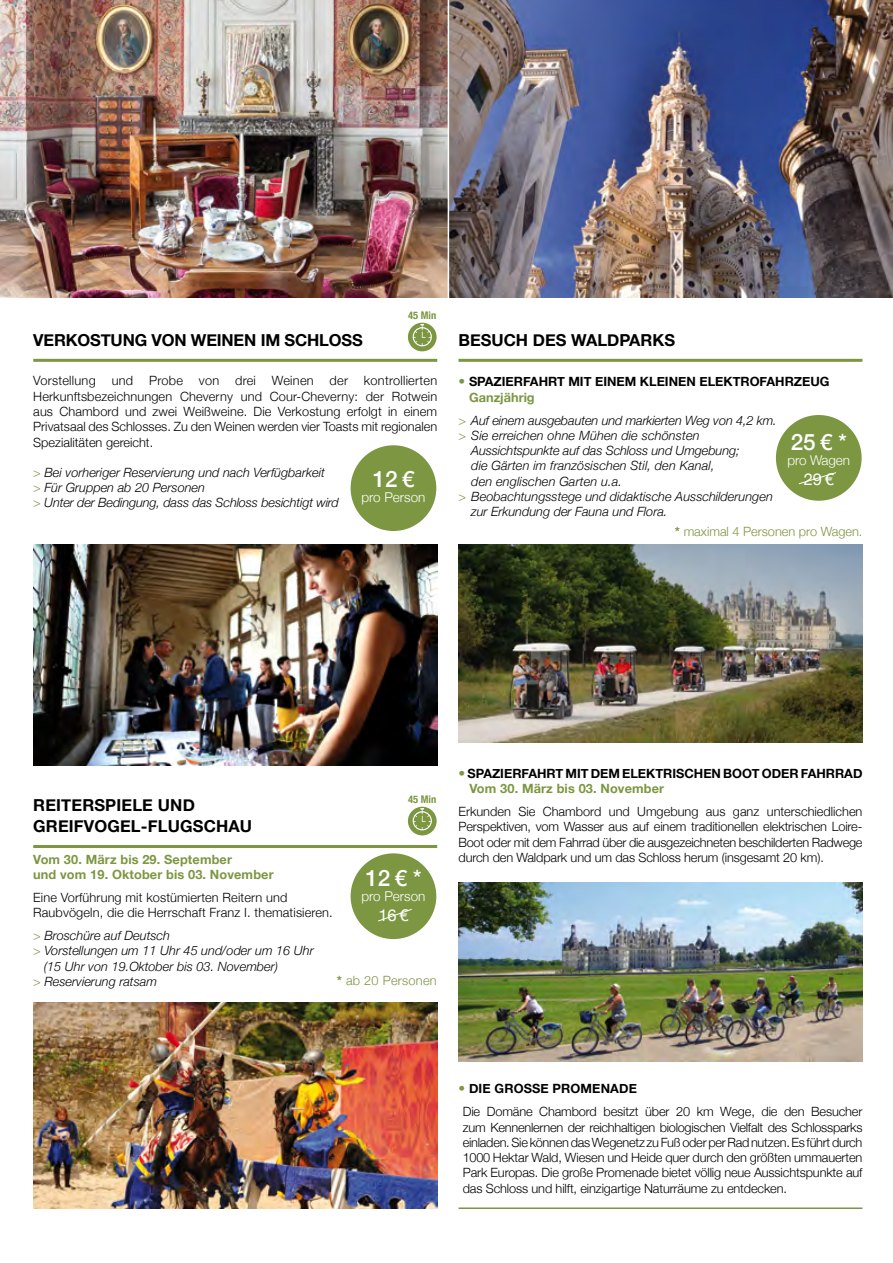
<style>
.page{position:relative;width:893px;height:1263px;background:#fff}
.page>*{position:absolute;margin:0;border:0;box-sizing:border-box;transform-origin:0 0}
.t1{font:500 22.5px "Helvetica Neue";color:#fff}
.t2{font:700 16.5px/21px "Helvetica Neue";letter-spacing:.01em;color:#000}
.t3{font:16.5px "Helvetica Neue";color:#fff}
.t4{font:300 13.5px "Helvetica Neue";color:#fff}
.t5{font:300 12.75px/15.3px "Helvetica Neue";color:#000;text-align:justify}
.t6{font:italic 300 12.75px/15.3px "Helvetica Neue";color:#000}
.t7{font:700 12.75px/15.3px "Helvetica Neue";color:#000}
.t8{font:700 12.75px/15.3px "Helvetica Neue";letter-spacing:.01em;color:#7c9641}
.t9{font:300 12.75px "Helvetica Neue";color:#7c9641}
.t10{font:300 12.75px "Helvetica Neue";letter-spacing:.02em;color:#7c9641}
.t11{font:700 condensed 10.5px "Helvetica Neue";color:#7c9641}
.s1{font-style:normal;color:#7c9641}
.s2{font-weight:300;font-size:13.5px;color:#7c9641}
.s3{color:#7c9641}
.s4{font-weight:700}
</style>
<div class="page">
<img style="left:0;top:0;width:448px;height:298px">
<img style="left:449px;top:0;width:444px;height:298px">
<img style="left:33px;top:1002px;width:404px;height:207px">
<img style="left:458px;top:883px;width:404px;height:178px">
<img style="left:33px;top:545px;width:404px;height:221px">
<hr style="left:458px;top:1207px;width:404px;height:2px;background:#7c9641">
<hr style="left:33px;top:845px;width:404px;height:3px;background:#7c9641">
<hr style="left:33px;top:359px;width:404px;height:3px;background:#7c9641">
<div style="left:408px;top:807px;width:29px;height:28px;background:#7c9641;border-radius:50%"></div>
<svg style="left:413px;top:808px;width:19px;height:22px"></svg>
<hr style="left:458px;top:359px;width:404px;height:3px;background:#7c9641">
<div style="left:351px;top:445px;width:85px;height:86px;background:#7c9641;border-radius:50%"></div>
<div style="left:408px;top:323px;width:29px;height:28px;background:#7c9641;border-radius:50%"></div>
<svg style="left:413px;top:324px;width:19px;height:22px"></svg>
<div style="left:351px;top:853px;width:85px;height:86px;background:#7c9641;border-radius:50%"></div>
<svg style="left:378px;top:909px;width:34px;height:13px"></svg>
<img style="left:458px;top:545px;width:404px;height:197px">
<div style="left:776px;top:415px;width:86px;height:86px;background:#7c9641;border-radius:50%"></div>
<svg style="left:798px;top:472px;width:38px;height:13px"></svg>
<p class="t11" style="left:408px;top:307px;width:30px">45 Min</p>
<p class="t2" style="left:33px;top:330px;width:13px">Verkostung</p>
<p class="t2" style="left:152px;top:330px;width:66px">von Weinen</p>
<p class="t2" style="left:261px;top:330px;width:47px">im Schloss</p>
<p class="t5" style="left:33px;top:372px;width:405px">Vorstellung und Probe von drei Weinen der kontrollierten Herkunftsbezeichnungen Cheverny und Cour-Cheverny: der Rotwein aus Chambord und zwei Weißweine. Die Verkostung erfolgt in einem Privatsaal des Schlosses. Zu den Weinen werden vier Toasts mit regionalen Spezialitäten gereicht.</p>
<p class="t6" style="left:33px;top:464px;width:307px"><span class="s1">&gt;</span> Bei vorheriger Reservierung und nach Verfügbarkeit<br><span class="s1">&gt;</span> Für Gruppen ab 20 Personen<br><span class="s1">&gt;</span> Unter der Bedingung, dass das Schloss besichtigt wird</p>
<h1 class="t1" style="left:373px;top:461px;width:43px">12 €</h1>
<p class="t4" style="left:361px;top:486px;width:66px">pro Person</p>
<p class="t2" style="left:458px;top:330px;width:218px">BESUCH DES WALDPARKS</p>
<p class="t7" style="left:469px;top:375px;width:362px;text-indent:-11px"><span class="s2">•</span> SPAZIERFAHRT MIT EINEM KLEINEN ELEKTROFAHRZEUG<br><span class="s3">Ganzjährig</span></p>
<p class="t6" style="left:458px;top:412px;width:320px"><span class="s1">&gt;</span> Auf einem ausgebauten und markierten Weg von 4,2 km.</p>
<p class="t6" style="left:458px;top:427px;width:243px"><span class="s1">&gt;</span> Sie erreichen ohne Mühen die schönsten</p>
<p class="t6" style="left:471px;top:442px;width:270px">Aussichtspunkte auf das Schloss und Umgebung;</p>
<p class="t6" style="left:471px;top:458px;width:245px">die Gärten im französischen Stil, den Kanal,</p>
<p class="t6" style="left:471px;top:473px;width:152px">den englischen Garten u.a.</p>
<p class="t6" style="left:458px;top:488px;width:316px"><span class="s1">&gt;</span> Beobachtungsstege und didaktische Ausschilderungen</p>
<p class="t6" style="left:471px;top:504px;width:198px">zur Erkundung der Fauna und Flora.</p>
<p class="t9" style="left:675px;top:521px;width:189px"><span class="s4">*</span> maximal 4 Personen pro Wagen.</p>
<h1 class="t1" style="left:791px;top:424px;width:58px">25 € *</h1>
<p class="t4" style="left:787px;top:449px;width:64px">pro Wagen</p>
<p class="t3" style="left:804px;top:467px;width:32px">29 €</p>
<p class="t11" style="left:408px;top:791px;width:30px">45 Min</p>
<p class="t2" style="left:33px;top:795px;width:220px">REITERSPIELE UND<br>GREIFVOGEL-FLUGSCHAU</p>
<p class="t8" style="left:33px;top:852px;width:242px">Vom 30. März bis 29. September<br>und vom 19. Oktober bis 03. November</p>
<p class="t5" style="left:33px;top:889px;width:301px">Eine Vorführung mit kostümierten Reitern und<br>Raubvögeln, die die Herrschaft Franz I. thematisieren.</p>
<p class="t6" style="left:33px;top:927px;width:138px"><span class="s1">&gt;</span> Broschüre auf Deutsch</p>
<p class="t6" style="left:33px;top:942px;width:282px"><span class="s1">&gt;</span> Vorstellungen um 11 Uhr 45 und/oder um 16 Uhr</p>
<p class="t6" style="left:44px;top:958px;width:236px">(15 Uhr von 19.Oktober bis 03. November)</p>
<p class="t6" style="left:33px;top:973px;width:125px"><span class="s1">&gt;</span> Reservierung ratsam</p>
<h1 class="t1" style="left:365px;top:860px;width:58px">12 € *</h1>
<p class="t4" style="left:361px;top:885px;width:66px">pro Person</p>
<p class="t3" style="left:378px;top:903px;width:32px">16 €</p>
<p class="t10" style="left:337px;top:970px;width:101px"><span class="s4">*</span> ab 20 Personen</p>
<p class="t7" style="left:469px;top:766px;width:385px;text-indent:-11px"><span class="s2">•</span> SPAZIERFAHRT MIT DEM ELEKTRISCHEN BOOT ODER FAHRRAD<br><span class="s3">Vom 30. März bis 03. November</span></p>
<p class="t5" style="left:458px;top:803px;width:405px">Erkunden Sie Chambord und Umgebung aus ganz unterschiedlichen Perspektiven, vom Wasser aus auf einem traditionellen elektrischen Loire-Boot oder mit dem Fahrrad über die ausgezeichneten beschilderten Radwege durch den Waldpark und um das Schloss herum (insgesamt 20 km).</p>
<p class="t7" style="left:458px;top:1081px;width:19px"><span class="s2">•</span> Die</p>
<p class="t7" style="left:494px;top:1081px;width:11px">gro</p>
<p class="t7" style="left:524px;top:1081px;width:113px">SSe Promenade</p>
<p class="t5" style="left:463px;top:1103px;width:401px">Die Domäne Chambord besitzt über 20 km Wege, die den Besucher zum Kennenlernen der reichhaltigen biologischen Vielfalt des Schlossparks einladen. Sie können das Wegenetz zu Fuß oder per Rad nutzen. Es führt durch 1000 Hektar Wald, Wiesen und Heide quer durch den größten ummauerten Park Europas. Die große Promenade bietet völlig neue Aussichtspunkte auf das Schloss und hilft, einzigartige Naturräume zu entdecken.</p>
</div>
